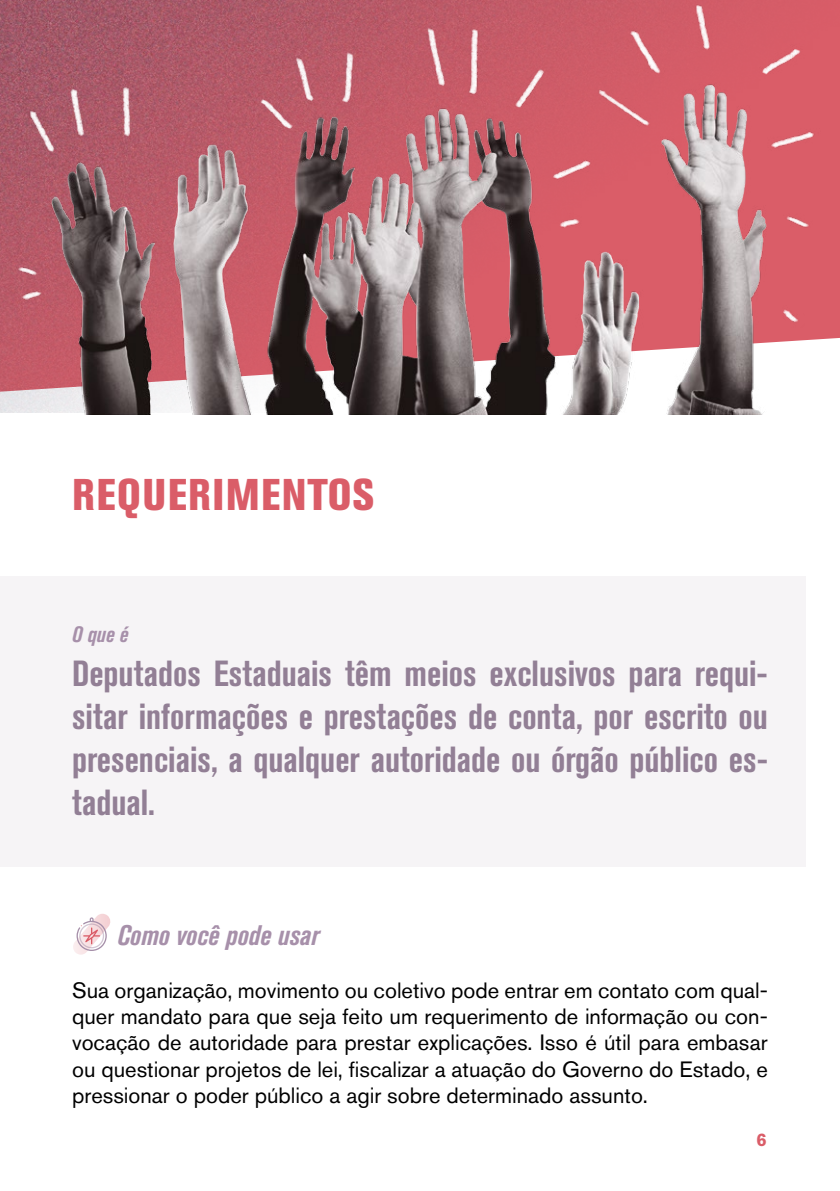
<style>
.page{position:relative;width:840px;height:1191px;background:#fff}
.page>*{position:absolute;margin:0;border:0;box-sizing:border-box;transform-origin:0 0}
.t1{font:800 condensed 44px "Akzidenz Grotesk Pro";letter-spacing:.03em;color:#da5d68}
.t2{font:700 condensed 36px/43.2px "Akzidenz Grotesk Pro";color:#927f95;text-align:justify}
.t3{font:italic 700 condensed 28px "Akzidenz Grotesk Pro";color:#a790aa}
.t4{font:22px/26.4px "Akzidenz Grotesk Pro";color:#000;text-align:justify}
.t5{font:italic 700 condensed 22px "Akzidenz Grotesk Pro";color:#a790aa}
.t6{font:700 18px "Akzidenz Grotesk Pro";color:#da5d68}
</style>
<div class="page">
<div style="left:0;top:576px;width:804px;height:291px;background:#f6f4f6"></div>
<img style="left:0;top:0;width:839px;height:414px">
<svg style="left:73px;top:914px;width:38px;height:40px"></svg>
<h1 class="t1" style="left:72px;top:466px;width:303px">REQUERIMENTOS</h1>
<p class="t5" style="left:72px;top:620px;width:58px">O que é</p>
<h2 class="t2" style="left:72px;top:650px;width:697px">Deputados Estaduais têm meios exclusivos para requi&shy;sitar informações e prestações de conta, por escrito ou presenciais, a qualquer autoridade ou órgão público es&shy;tadual.</h2>
<p class="t3" style="left:117px;top:917px;width:203px">Como você pode usar</p>
<p class="t4" style="left:72px;top:976px;width:697px">Sua organização, movimento ou coletivo pode entrar em contato com qual&shy;quer mandato para que seja feito um requerimento de informação ou con&shy;vocação de autoridade para prestar explicações. Isso é útil para embasar ou questionar projetos de lei, fiscalizar a atuação do Governo do Estado, e pressionar o poder público a agir sobre determinado assunto.</p>
<p class="t6" style="left:756px;top:1127px;width:12px">6</p>
</div>
